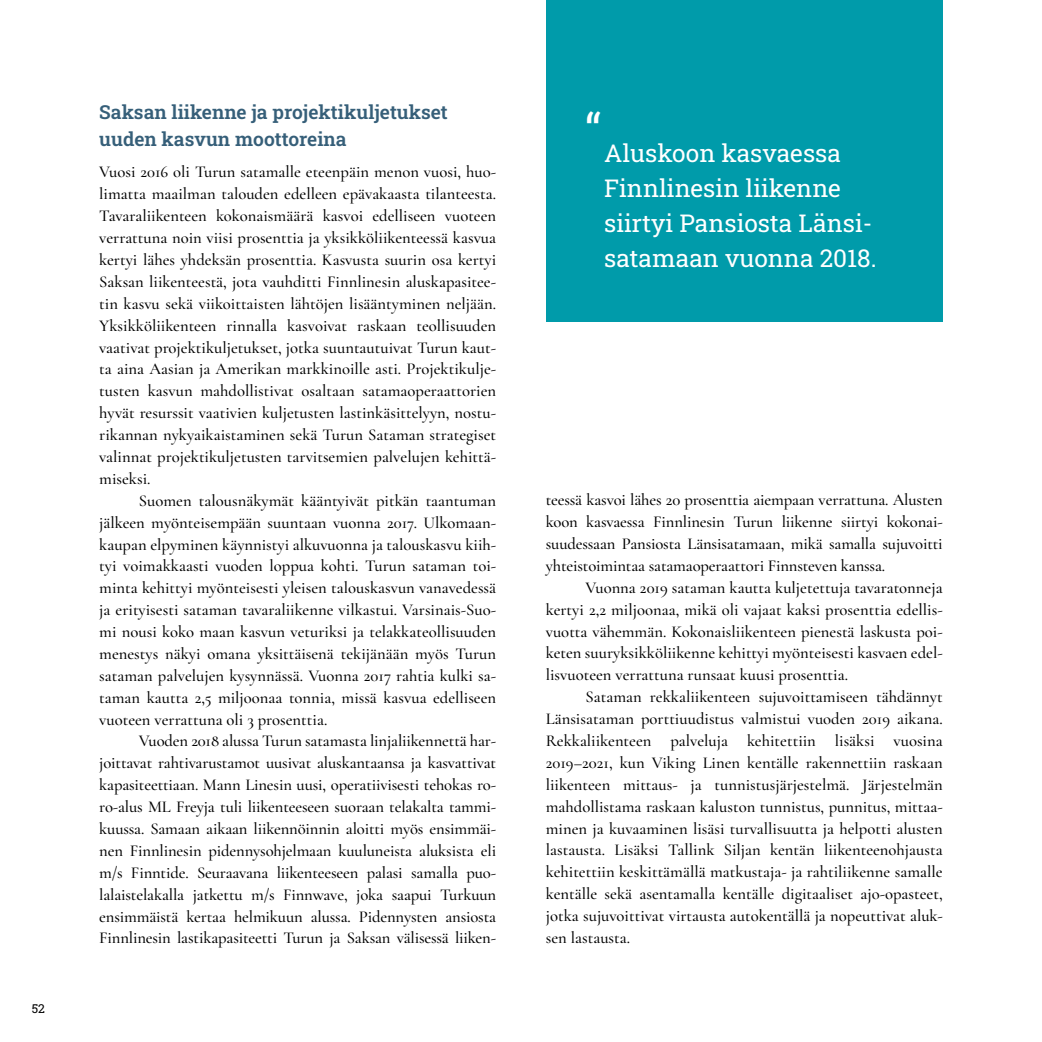
<style>
.page{position:relative;width:1042px;height:1042px;background:#fff}
.page>*{position:absolute;margin:0;border:0;box-sizing:border-box;transform-origin:0 0}
.t1{font:43.75px "Roboto Slab";color:#fff}
.t2{font:24.5px/35px "Roboto Slab";color:#fff}
.t3{font:600 19.25px/26.2px "Roboto Slab";color:#365f79}
.t4{font:500 16.62px/21.9px "Cormorant Garamond";color:#000;text-align:justify}
.t5{font:12.25px "Roboto Slab";color:#000}
</style>
<div class="page">
<div style="left:546px;top:0;width:397px;height:321px;background:#009baa"></div>
<p class="t5" style="left:32px;top:999px;width:15px">52</p>
<p class="t3" style="left:99px;top:99px;width:350px">Saksan liikenne ja projektikuljetukset uuden kasvun moottoreina</p>
<p class="t4" style="left:99px;top:161px;width:398px">Vuosi 2016 oli Turun satamalle eteenpäin menon vuosi, huo&shy;limatta maailman talouden edelleen epävakaasta tilanteesta.<br>Tavaraliikenteen kokonaismäärä kasvoi edelliseen vuoteen verrattuna noin viisi prosenttia ja yksikköliikenteessä kasvua kertyi lähes yhdeksän prosenttia. Kasvusta suurin osa kertyi Saksan liikenteestä, jota vauhditti Finnlinesin aluskapasitee&shy;tin kasvu sekä viikoittaisten lähtöjen lisääntyminen neljään.<br>Yksikköliikenteen rinnalla kasvoivat raskaan teollisuuden vaativat projektikuljetukset, jotka suuntautuivat Turun kaut&shy;ta aina Aasian ja Amerikan markkinoille asti. Projektikulje&shy;tusten kasvun mahdollistivat osaltaan satamaoperaattorien hyvät resurssit vaativien kuljetusten lastinkäsittelyyn, nostu&shy;rikannan nykyaikaistaminen sekä Turun Sataman strategiset valinnat projektikuljetusten tarvitsemien palvelujen kehittä&shy;miseksi.</p>
<p class="t4" style="left:99px;top:489px;width:398px;text-indent:40px">Suomen talousnäkymät kääntyivät pitkän taantuman jälkeen myönteisempään suuntaan vuonna 2017. Ulkomaan&shy;kaupan elpyminen käynnistyi alkuvuonna ja talouskasvu kiih&shy;tyi voimakkaasti vuoden loppua kohti. Turun sataman toi&shy;minta kehittyi myönteisesti yleisen talouskasvun vanavedessä ja erityisesti sataman tavaraliikenne vilkastui. Varsinais-Suo&shy;mi nousi koko maan kasvun veturiksi ja telakkateollisuuden menestys näkyi omana yksittäisenä tekijänään myös Turun sataman palvelujen kysynnässä. Vuonna 2017 rahtia kulki sa&shy;taman kautta 2,5 miljoonaa tonnia, missä kasvua edelliseen vuoteen verrattuna oli 3 prosenttia.</p>
<p class="t4" style="left:99px;top:730px;width:398px;text-indent:40px">Vuoden 2018 alussa Turun satamasta linjaliikennettä har&shy;joittavat rahtivarustamot uusivat aluskantaansa ja kasvattivat kapasiteettiaan. Mann Linesin uusi, operatiivisesti tehokas ro&shy;ro-alus ML Freyja tuli liikenteeseen suoraan telakalta tammi&shy;kuussa. Samaan aikaan liikennöinnin aloitti myös ensimmäi&shy;nen Finnlinesin pidennysohjelmaan kuuluneista aluksista eli m/s Finntide. Seuraavana liikenteeseen palasi samalla puo&shy;lalaistelakalla jatkettu m/s Finnwave, joka saapui Turkuun ensimmäistä kertaa helmikuun alussa. Pidennysten ansiosta Finnlinesin lastikapasiteetti Turun ja Saksan välisessä liiken-</p>
<h1 class="t1" style="left:585px;top:99px;width:17px">“</h1>
<h2 class="t2" style="left:604px;top:135px;width:274px">Aluskoon kasvaessa<br>Finnlinesin liikenne siirtyi Pansiosta Länsi&shy;satamaan vuonna 2018.</h2>
<p class="t4" style="left:546px;top:489px;width:398px">teessä kasvoi lähes 20 prosenttia aiempaan verrattuna. Alusten koon kasvaessa Finnlinesin Turun liikenne siirtyi kokonai&shy;suudessaan Pansiosta Länsisatamaan, mikä samalla sujuvoitti yhteistoimintaa satamaoperaattori Finnsteven kanssa.</p>
<p class="t4" style="left:546px;top:576px;width:398px;text-indent:40px">Vuonna 2019 sataman kautta kuljetettuja tavaratonneja kertyi 2,2 miljoonaa, mikä oli vajaat kaksi prosenttia edellis&shy;vuotta vähemmän. Kokonaisliikenteen pienestä laskusta poi&shy;keten suuryksikköliikenne kehittyi myönteisesti kasvaen edel&shy;lisvuoteen verrattuna runsaat kuusi prosenttia.</p>
<p class="t4" style="left:546px;top:686px;width:398px;text-indent:40px">Sataman rekkaliikenteen sujuvoittamiseen tähdännyt Länsisataman porttiuudistus valmistui vuoden 2019 aikana.<br>Rekkaliikenteen palveluja kehitettiin lisäksi vuosina 2019–2021, kun Viking Linen kentälle rakennettiin raskaan liikenteen mittaus- ja tunnistusjärjestelmä. Järjestelmän mahdollistama raskaan kaluston tunnistus, punnitus, mittaa&shy;minen ja kuvaaminen lisäsi turvallisuutta ja helpotti alusten lastausta. Lisäksi Tallink Siljan kentän liikenteenohjausta kehitettiin keskittämällä matkustaja- ja rahtiliikenne samalle kentälle sekä asentamalla kentälle digitaaliset ajo-opasteet, jotka sujuvoittivat virtausta autokentällä ja nopeuttivat aluk&shy;sen lastausta.</p>
</div>
